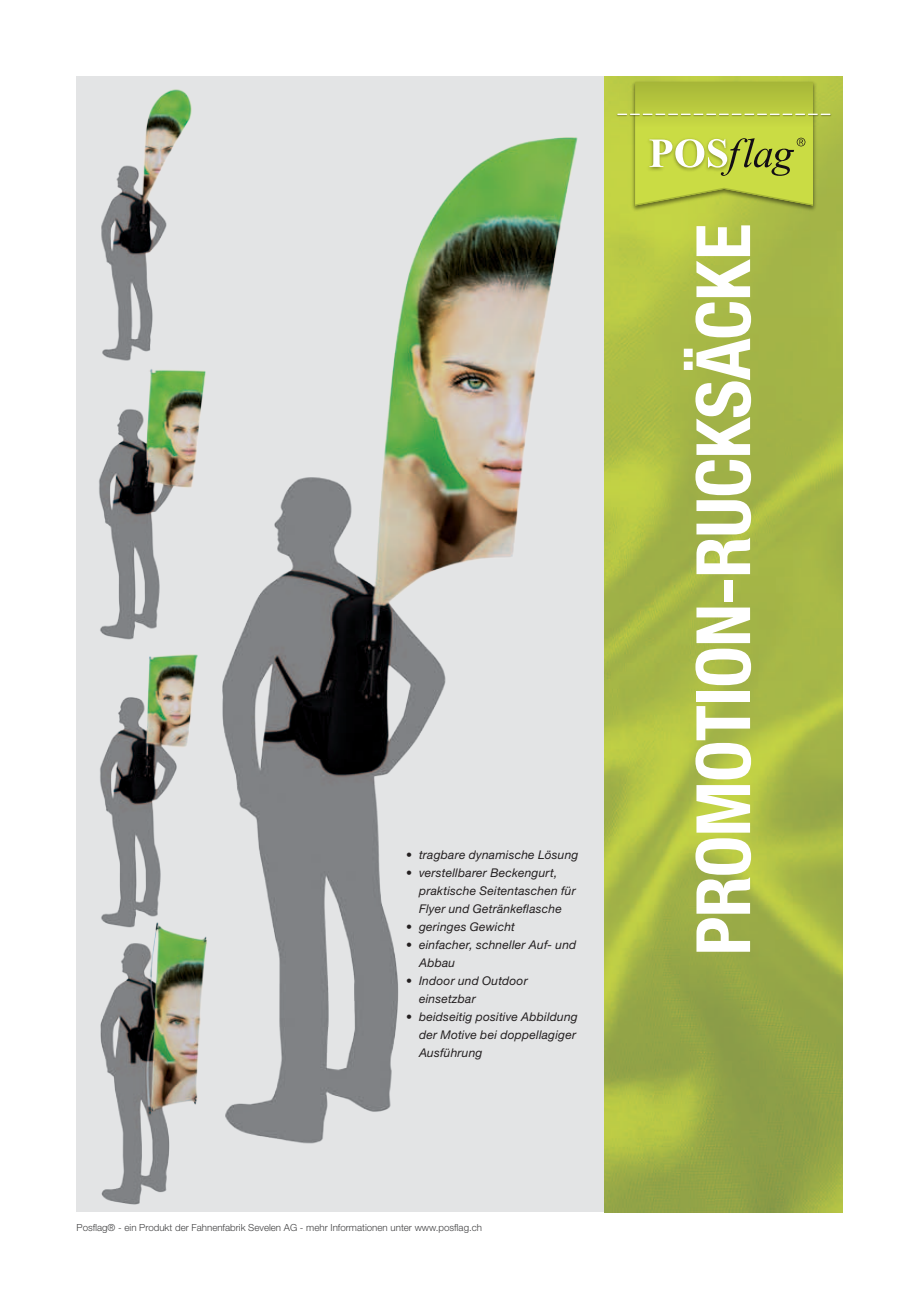
<style>
.page{position:relative;width:919px;height:1289px;background:#fff}
.page>*{position:absolute;margin:0;border:0;box-sizing:border-box;transform-origin:0 0}
.t1{font:700 condensed 75px "Helvetica Neue LT Std";letter-spacing:-.01em;color:#fff}
.t2{font:italic 12px/18px "Helvetica Neue LT Std";letter-spacing:.015em;color:#231f20}
.t3{font:300 9.75px "Helvetica Neue LT Std";color:#414142}
</style>
<div class="page">
<img style="left:604px;top:77px;width:238px;height:1135px">
<div style="left:77px;top:77px;width:527px;height:1135px;background:#e3e4e5"></div>
<img style="left:629px;top:79px;width:189px;height:134px">
<svg style="left:617px;top:82px;width:213px;height:123px;background:#bbcb47"></svg>
<img style="left:227px;top:137px;width:351px;height:1007px">
<img style="left:76px;top:659px;width:151px;height:140px">
<img style="left:76px;top:377px;width:129px;height:282px">
<img style="left:76px;top:76px;width:133px;height:301px">
<img style="left:76px;top:799px;width:169px;height:413px">
<p class="t2" style="left:406px;top:845px;width:174px">• tragbare dynamische Lösung</p>
<p class="t2" style="left:419px;top:863px;width:158px;text-indent:-13px">• verstellbarer Beckengurt, praktische Seitentaschen für<br>Flyer und Getränkeflasche</p>
<p class="t2" style="left:406px;top:917px;width:110px">• geringes Gewicht</p>
<p class="t2" style="left:419px;top:935px;width:159px;text-indent:-13px">• einfacher, schneller Auf- und<br>Abbau</p>
<p class="t2" style="left:419px;top:971px;width:110px;text-indent:-13px">• Indoor und Outdoor einsetzbar</p>
<p class="t2" style="left:419px;top:1007px;width:160px;text-indent:-13px">• beidseitig positive Abbildung der Motive bei doppellagiger<br>Ausführung</p>
<p class="t3" style="left:77px;top:1221px;width:407px">Posflag® - ein Produkt der Fahnenfabrik Sevelen AG - mehr Informationen unter www.posflag.ch</p>
<h1 class="t1" style="left:678px;top:955px;width:733px;rotate:-90deg">PROMOTION-RUCKSÄCKE</h1>
</div>
